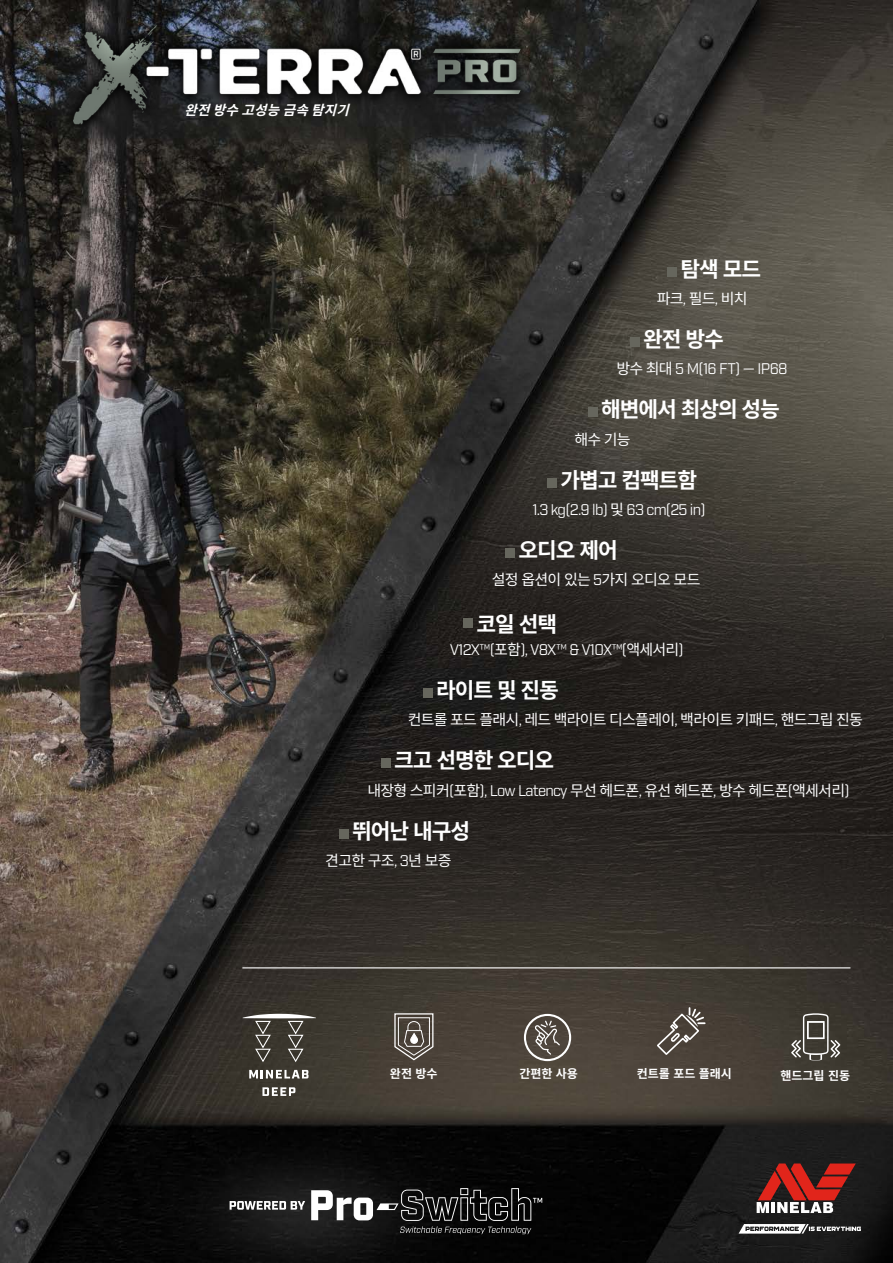
<style>
.page{position:relative;width:893px;height:1263px;background:#fff}
.page>*{position:absolute;margin:0;border:0;box-sizing:border-box;transform-origin:0 0}
.t1{font:700 21.45px "Source Han Sans KR";letter-spacing:-.05em;color:#fff}
.t2{font:15px "Source Han Sans KR";letter-spacing:-.05em;color:#fff}
.t3{font:15px "Industry";letter-spacing:-.05em;color:#fff}
.t4{font:italic 700 13.5px "Source Han Sans KR";color:#fff}
.t5{font:700 12px "Source Han Sans KR";color:#fff}
.s1{font-family:"Industry"}
.s2{font-family:"Source Han Sans KR"}
</style>
<div class="page">
<img style="left:0;top:0;width:893px;height:1263px">
<div style="left:667px;top:267px;width:10px;height:10px;background:#66665d"></div>
<div style="left:630px;top:337px;width:10px;height:10px;background:#66665d"></div>
<div style="left:588px;top:407px;width:10px;height:10px;background:#66665d"></div>
<div style="left:547px;top:478px;width:10px;height:9px;background:#66665d"></div>
<div style="left:505px;top:548px;width:10px;height:10px;background:#66665d"></div>
<div style="left:463px;top:618px;width:10px;height:10px;background:#66665d"></div>
<div style="left:423px;top:688px;width:10px;height:10px;background:#66665d"></div>
<div style="left:381px;top:758px;width:10px;height:10px;background:#66665d"></div>
<div style="left:339px;top:829px;width:10px;height:9px;background:#66665d"></div>
<svg style="left:524px;top:1014px;width:47px;height:47px;background:#736c64"></svg>
<svg style="left:243px;top:1014px;width:73px;height:49px;background:#55524a"></svg>
<svg style="left:394px;top:1013px;width:40px;height:48px;background:#736c65"></svg>
<svg style="left:791px;top:1013px;width:49px;height:47px;background:#615e57"></svg>
<svg style="left:655px;top:1007px;width:51px;height:49px;background:#625b53"></svg>
<svg style="left:249px;top:1070px;width:59px;height:8px"></svg>
<svg style="left:262px;top:1087px;width:33px;height:9px"></svg>
<hr style="left:242px;top:967px;width:608px;height:1px;background:#fff">
<svg style="left:311px;top:1188px;width:231px;height:46px;background:#3a3a3a"></svg>
<svg style="left:230px;top:1201px;width:75px;height:8px"></svg>
<svg style="left:757px;top:1163px;width:99px;height:50px;background:#843834"></svg>
<svg style="left:739px;top:1224px;width:122px;height:9px"></svg>
<img style="left:60px;top:14px;width:472px;height:124px">
<p class="t4" style="left:184px;top:102px;width:176px">완전방수고성능금속탐지기</p>
<h1 class="t1" style="left:681px;top:257px;width:82px">탐색 모드</h1>
<p class="t2" style="left:657px;top:290px;width:92px">파크<span class="s1">,</span> 필드<span class="s1">,</span> 비치</p>
<h1 class="t1" style="left:643px;top:327px;width:82px">완전 방수</h1>
<p class="t3" style="left:616px;top:360px;width:173px"><span class="s2">방수 최대</span> 5 M(16 FT) — IP68</p>
<h1 class="t1" style="left:601px;top:397px;width:180px">해변에서 최상의 성능</h1>
<p class="t2" style="left:574px;top:431px;width:58px">해수 기능</p>
<h1 class="t1" style="left:561px;top:467px;width:138px">가볍고 컴팩트함</h1>
<p class="t3" style="left:532px;top:500px;width:175px">1.3 kg(2.9 lb) <span class="s2">및</span> 63 cm(25 in)</p>
<h1 class="t1" style="left:519px;top:538px;width:101px">오디오 제어</h1>
<p class="t2" style="left:492px;top:571px;width:210px">설정 옵션이 있는 <span class="s1">5</span>가지 오디오 모드</p>
<h1 class="t1" style="left:477px;top:612px;width:82px">코일 선택</h1>
<p class="t3" style="left:450px;top:641px;width:235px">V12X™(<span class="s2">포함</span>), V8X™ &amp; V10X™(<span class="s2">액세서리</span>)</p>
<h1 class="t1" style="left:436px;top:678px;width:124px">라이트 및 진동</h1>
<p class="t2" style="left:408px;top:711px;width:457px">컨트롤 포드 플래시<span class="s1">,</span> 레드 백라이트 디스플레이<span class="s1">,</span> 백라이트 키패드<span class="s1">,</span> 핸드그립 진동</p>
<h1 class="t1" style="left:394px;top:748px;width:162px">크고 선명한 오디오</h1>
<p class="t2" style="left:367px;top:782px;width:484px">내장형 스피커<span class="s1">(</span>포함<span class="s1">), Low Latency</span> 무선 헤드폰<span class="s1">,</span> 유선 헤드폰<span class="s1">,</span> 방수 헤드폰<span class="s1">(</span>액세서리<span class="s1">)</span></p>
<h1 class="t1" style="left:352px;top:818px;width:119px">뛰어난 내구성</h1>
<p class="t2" style="left:325px;top:852px;width:128px">견고한 구조<span class="s1">, 3</span>년 보증</p>
<p class="t5" style="left:390px;top:1067px;width:49px">완전 방수</p>
<p class="t5" style="left:519px;top:1067px;width:60px">간편한 사용</p>
<p class="t5" style="left:637px;top:1067px;width:97px">컨트롤 포드 플래시</p>
<p class="t5" style="left:780px;top:1068px;width:71px">핸드그립 진동</p>
</div>
